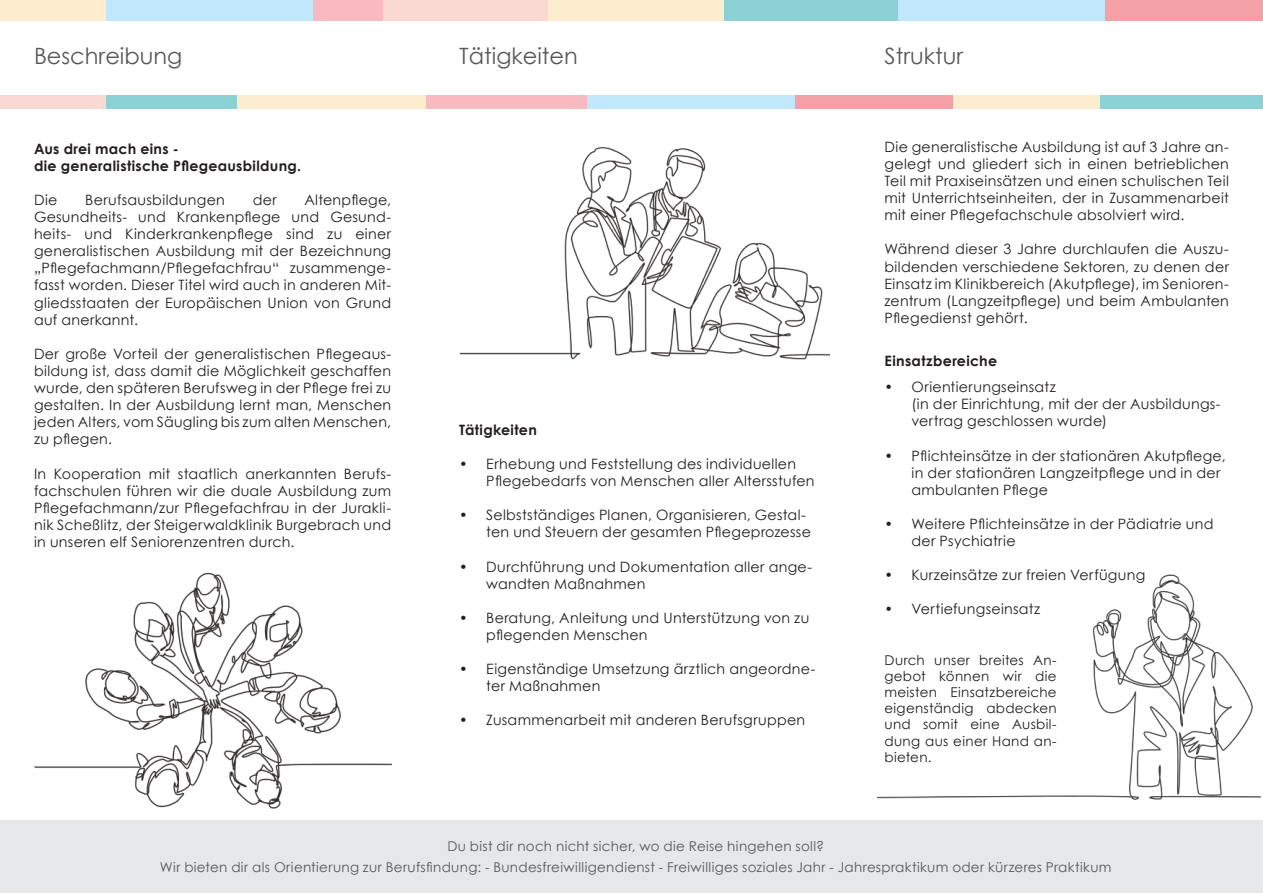
<style>
.page{position:relative;width:1263px;height:893px;background:#fff}
.page>*{position:absolute;margin:0;border:0;box-sizing:border-box;transform-origin:0 0}
.t1{font:22.5px "Century Gothic";color:#57585a}
.t2{font:14.25px/17.1px "Century Gothic";letter-spacing:.02em;color:#231f20}
.t3{font:700 14.25px/17.1px "Century Gothic";letter-spacing:.02em;color:#231f20}
.t4{font:13.5px/21px "Century Gothic";letter-spacing:.025em;color:#57585a;text-align:center}
.t5{font:13.5px/16.2px "Century Gothic";letter-spacing:.02em;color:#231f20;text-align:justify}
</style>
<div class="page">
<img style="left:878px;top:574px;width:384px;height:226px">
<div style="left:0;top:821px;width:1263px;height:72px;background:#e6e7e9"></div>
<img style="left:34px;top:572px;width:357px;height:237px">
<img style="left:460px;top:147px;width:369px;height:213px">
<img style="left:313px;top:0;width:71px;height:21px">
<div style="left:106px;top:0;width:207px;height:21px;background:#c1e8fa"></div>
<img style="left:236px;top:95px;width:88px;height:13px">
<div style="left:106px;top:95px;width:130px;height:13px;background:#8bd1d4"></div>
<h1 class="t1" style="left:34px;top:47px;width:150px">Beschreibung</h1>
<h1 class="t1" style="left:459px;top:47px;width:120px">Tätigkeiten</h1>
<h1 class="t1" style="left:884px;top:47px;width:80px">Struktur</h1>
<p class="t3" style="left:34px;top:141px;width:269px">Aus drei mach eins -<br>die generalistische Pflegeausbildung.</p>
<p class="t2" style="left:34px;top:191px;width:25px">Die</p>
<p class="t2" style="left:85px;top:191px;width:141px">Berufsausbildungen</p>
<p class="t2" style="left:253px;top:191px;width:25px">der</p>
<p class="t2" style="left:34px;top:191px;width:359px;text-align:justify;text-indent:270px">Altenpflege, Gesundheits- und Krankenpflege und Gesund&shy;heits- und Kinderkrankenpflege sind zu einer generalistischen Ausbildung mit der Bezeichnung „Pflegefachmann/Pflegefachfrau“ zusammenge&shy;fasst worden. Dieser Titel wird auch in anderen Mit&shy;gliedsstaaten der Europäischen Union von Grund auf anerkannt.</p>
<p class="t2" style="left:34px;top:345px;width:359px;text-align:justify">Der große Vorteil der generalistischen Pflegeaus&shy;bildung ist, dass damit die Möglichkeit geschaffen wurde, den späteren Berufsweg in der Pflege frei zu gestalten. In der Ausbildung lernt man, Menschen jeden Alters, vom Säugling bis zum alten Menschen, zu pflegen.</p>
<p class="t2" style="left:34px;top:466px;width:359px;text-align:justify">In Kooperation mit staatlich anerkannten Berufs&shy;fachschulen führen wir die duale Ausbildung zum Pflegefachmann/zur Pflegefachfrau in der Jurakli&shy;nik Scheßlitz, der Steigerwaldklinik Burgebrach und in unseren elf Seniorenzentren durch.</p>
<p class="t3" style="left:459px;top:422px;width:79px">Tätigkeiten</p>
<p class="t2" style="left:486px;top:455px;width:330px;text-indent:-27px">• Erhebung und Feststellung des individuellen<br>Pflegebedarfs von Menschen aller Altersstufen</p>
<p class="t2" style="left:486px;top:506px;width:326px;text-indent:-27px">• Selbstständiges Planen, Organisieren, Gestal&shy;ten und Steuern der gesamten Pflegeprozesse</p>
<p class="t2" style="left:486px;top:558px;width:327px;text-indent:-27px">• Durchführung und Dokumentation aller ange&shy;wandten Maßnahmen</p>
<p class="t2" style="left:486px;top:609px;width:324px;text-indent:-27px">• Beratung, Anleitung und Unterstützung von zu pflegenden Menschen</p>
<p class="t2" style="left:486px;top:660px;width:331px;text-indent:-27px">• Eigenständige Umsetzung ärztlich angeordne&shy;ter Maßnahmen</p>
<p class="t2" style="left:459px;top:711px;width:347px">• Zusammenarbeit mit anderen Berufsgruppen</p>
<p class="t2" style="left:884px;top:138px;width:346px;text-align:justify">Die generalistische Ausbildung ist auf 3 Jahre an&shy;gelegt und gliedert sich in einen betrieblichen Teil mit Praxiseinsätzen und einen schulischen Teil mit Unterrichtseinheiten, der in Zusammenarbeit mit einer Pflegefachschule absolviert wird.</p>
<p class="t2" style="left:884px;top:240px;width:346px;text-align:justify">Während dieser 3 Jahre durchlaufen die Auszu&shy;bildenden verschiedene Sektoren, zu denen der Einsatz im Klinikbereich (Akutpflege), im Senioren&shy;zentrum (Langzeitpflege) und beim Ambulanten Pflegedienst gehört.</p>
<p class="t3" style="left:884px;top:353px;width:114px">Einsatzbereiche</p>
<p class="t2" style="left:911px;top:378px;width:311px;text-indent:-27px">• Orientierungseinsatz<br>(in der Einrichtung, mit der der Ausbildungs&shy;vertrag geschlossen wurde)</p>
<p class="t2" style="left:911px;top:447px;width:316px;text-indent:-27px">• Pflichteinsätze in der stationären Akutpflege, in der stationären Langzeitpflege und in der ambulanten Pflege</p>
<p class="t2" style="left:911px;top:515px;width:303px;text-indent:-27px">• Weitere Pflichteinsätze in der Pädiatrie und der Psychiatrie</p>
<p class="t2" style="left:884px;top:566px;width:262px">• Kurzeinsätze zur freien Verfügung</p>
<p class="t2" style="left:884px;top:600px;width:157px">• Vertiefungseinsatz</p>
<p class="t5" style="left:884px;top:653px;width:174px">Durch unser breites An&shy;gebot können wir die meisten Einsatzbereiche eigenständig abdecken und somit eine Ausbil&shy;dung aus einer Hand an&shy;bieten.</p>
<p class="t4" style="left:160px;top:837px;width:953px">Du bist dir noch nicht sicher, wo die Reise hingehen soll?<br>Wir bieten dir als Orientierung zur Berufsfindung: - Bundesfreiwilligendienst - Freiwilliges soziales Jahr - Jahrespraktikum oder kürzeres Praktikum</p>
</div>
